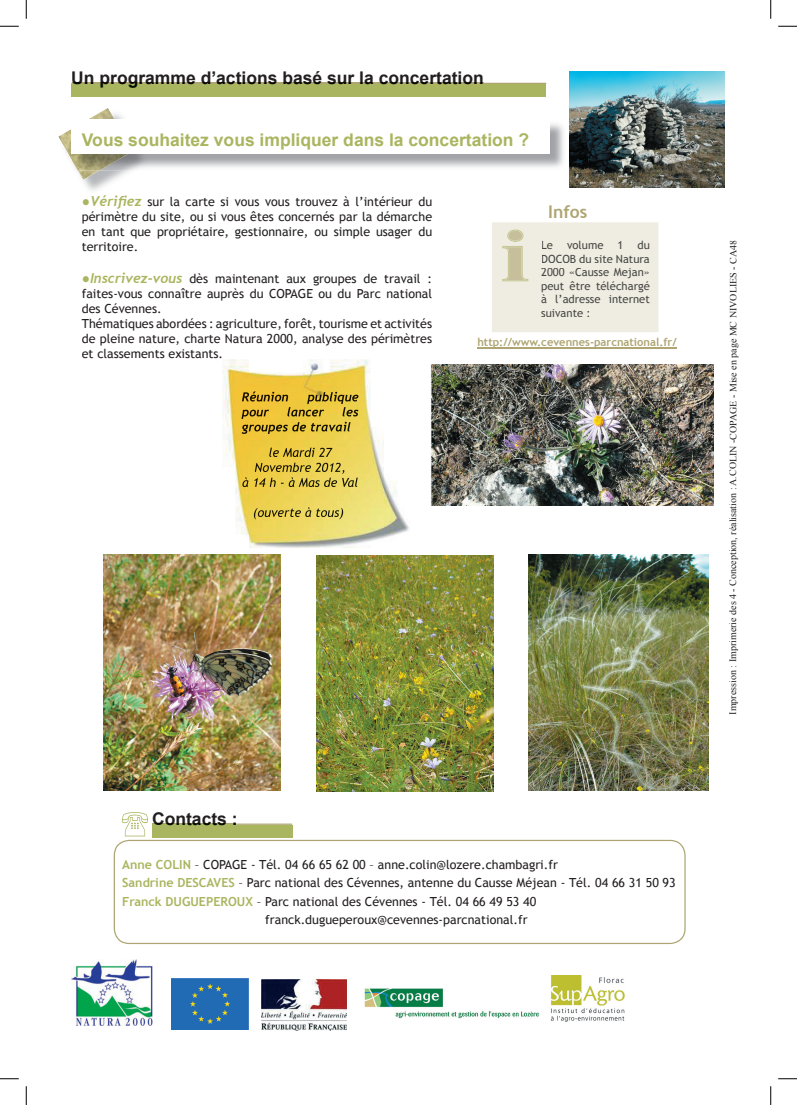
<style>
.page{position:relative;width:797px;height:1105px;background:#fff}
.page>*{position:absolute;margin:0;border:0;box-sizing:border-box;transform-origin:0 0}
.t1{font:700 17.5px "Arial";color:#231f20}
.t2{font:700 17.5px "Arial";color:#aab55f}
.t3{font:700 17.5px "Trebuchet MS";color:#aea572}
.t4{font:12.5px/15px "Trebuchet MS";color:#231f20;text-align:justify}
.t5{font:11.25px/13.5px "Trebuchet MS";color:#474744;text-align:justify}
.t6{font:700 11.25px "Trebuchet MS";color:#aea572}
.t7{font:10px "Times New Roman";color:#231f20}
.s1{font-weight:700;font-size:13.75px;color:#aab55f}
.s2{font-family:"Trebuchet";font-weight:700;font-style:italic;font-size:13.75px;color:#aab55f}
.s3{font-weight:700;color:#aab55f}
</style>
<div class="page">
<svg style="left:114px;top:840px;width:571px;height:104px"></svg>
<img style="left:316px;top:556px;width:177px;height:236px">
<img style="left:103px;top:554px;width:177px;height:236px">
<img style="left:364px;top:988px;width:175px;height:31px">
<img style="left:71px;top:959px;width:81px;height:66px">
<div style="left:152px;top:825px;width:140px;height:12px;background:#aab55f"></div>
<img style="left:172px;top:978px;width:77px;height:51px">
<svg style="left:122px;top:812px;width:170px;height:24px"></svg>
<img style="left:58px;top:108px;width:57px;height:72px">
<svg style="left:71px;top:83px;width:475px;height:1px"></svg>
<div style="left:71px;top:84px;width:475px;height:12px;background:#aab55f"></div>
<hr style="left:73px;top:83px;width:411px;height:1px;background:#aea572">
<img style="left:570px;top:71px;width:154px;height:116px">
<img style="left:133px;top:124px;width:431px;height:47px">
<img style="left:72px;top:154px;width:61px;height:17px">
<div style="left:71px;top:120px;width:478px;height:34px;background:#fff"></div>
<img style="left:528px;top:554px;width:180px;height:237px">
<img style="left:430px;top:364px;width:283px;height:141px">
<hr style="left:477px;top:347px;width:199px;height:1px;background:#aea572">
<div style="left:492px;top:222px;width:166px;height:110px;background:#efede2"></div>
<img style="left:551px;top:975px;width:74px;height:47px">
<img style="left:261px;top:979px;width:86px;height:52px">
<img style="left:222px;top:359px;width:187px;height:189px">
<svg style="left:242px;top:392px;width:7px;height:9px"></svg>
<img style="left:250px;top:391px;width:108px;height:13px">
<img style="left:241px;top:407px;width:64px;height:12px">
<img style="left:306px;top:407px;width:52px;height:9px">
<img style="left:242px;top:422px;width:108px;height:12px">
<img style="left:269px;top:448px;width:89px;height:9px">
<img style="left:255px;top:463px;width:91px;height:11px">
<img style="left:242px;top:477px;width:122px;height:10px">
<img style="left:254px;top:507px;width:89px;height:12px">
<svg style="left:0;top:25px;width:19px;height:2px"></svg>
<svg style="left:778px;top:25px;width:19px;height:2px"></svg>
<svg style="left:0;top:1078px;width:19px;height:1px"></svg>
<svg style="left:778px;top:1078px;width:19px;height:1px"></svg>
<svg style="left:25px;top:0;width:2px;height:19px"></svg>
<svg style="left:25px;top:1086px;width:2px;height:19px"></svg>
<svg style="left:770px;top:0;width:1px;height:19px"></svg>
<svg style="left:770px;top:1086px;width:1px;height:19px"></svg>
<h1 class="t1" style="left:71px;top:66px;width:414px">Un programme d’actions basé sur la concertation</h1>
<h1 class="t2" style="left:82px;top:129px;width:449px">Vous souhaitez vous impliquer dans la concertation ?</h1>
<p class="t4" style="left:82px;top:195px;width:352px"><span class="s1">●</span><span class="s2">Vérifiez</span> sur la carte si vous vous trouvez à l’intérieur du périmètre du site, ou si vous êtes concernés par la démarche en tant que propriétaire, gestionnaire, ou simple usager du territoire.</p>
<p class="t4" style="left:82px;top:271px;width:352px;text-align:left"><span class="s1">●</span><span class="s2">Inscrivez-vous</span> dès maintenant aux groupes de travail : faites-vous connaître auprès du COPAGE ou du Parc national des Cévennes.<br>Thématiques abordées : agriculture, forêt, tourisme et activités de pleine nature, charte Natura 2000, analyse des périmètres et classements existants.</p>
<h1 class="t1" style="left:152px;top:807px;width:87px">Contacts :</h1>
<h1 class="t3" style="left:548px;top:201px;width:41px">Infos</h1>
<p class="t5" style="left:541px;top:239px;width:110px">Le volume 1 du DOCOB du site Natura 2000 «Causse Mejan» peut être téléchargé à l’adresse internet suivante :</p>
<p class="t7" style="left:726px;top:715px;width:476px;rotate:-90deg">Impression : Imprimerie des 4 - Conception, réalisation : A.COLIN -COPAGE - Mise en page MC NIVOLIES - CA48</p>
<p class="t6" style="left:477px;top:335px;width:201px">http://www.cevennes-parcnational.fr/</p>
<p class="t4" style="left:122px;top:857px;width:437px"><span class="s3">Anne COLIN</span> – COPAGE - Tél. 04 66 65 62 00 – anne.colin@lozere.chambagri.fr</p>
<p class="t4" style="left:122px;top:876px;width:555px"><span class="s3">Sandrine DESCAVES</span> – Parc national des Cévennes, antenne du Causse Méjean - Tél. 04 66 31 50 93</p>
<p class="t4" style="left:122px;top:894px;width:415px"><span class="s3">Franck DUGUEPEROUX</span> – Parc national des Cévennes - Tél. 04 66 49 53 40</p>
<p class="t4" style="left:265px;top:913px;width:264px">franck.dugueperoux@cevennes-parcnational.fr</p>
</div>
